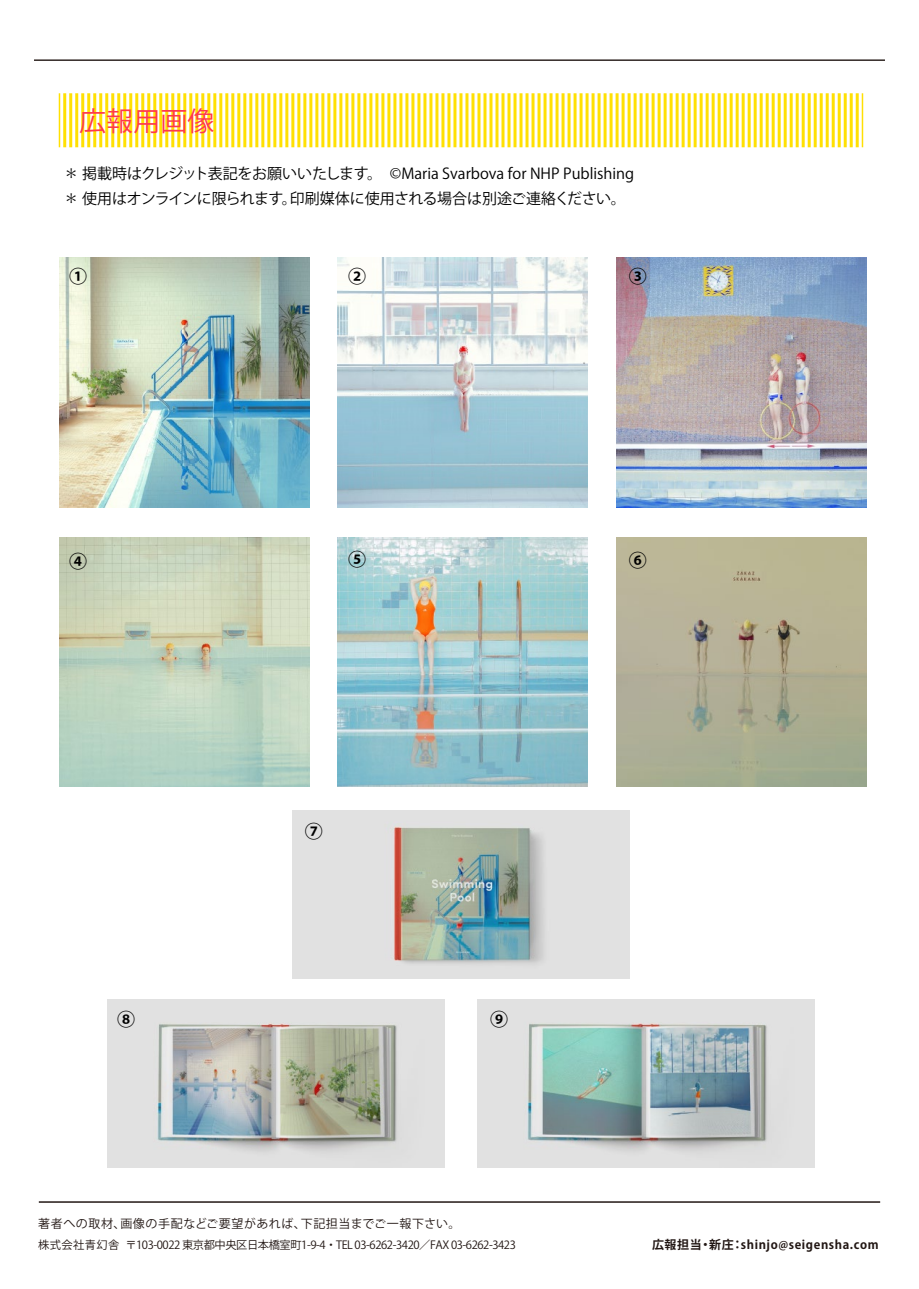
<style>
.page{position:relative;width:919px;height:1289px;background:#fff}
.page>*{position:absolute;margin:0;border:0;box-sizing:border-box;transform-origin:0 0}
.t1{font:27px "Koz Go Pr 6 N";color:#ff394c}
.t2{font:700 18px "Koz Go Pr 6 N";color:#000}
.t3{font:15px/25.2px "Koz Go Pr 6 N";color:#000}
.t4{font:12px "Koz Go Pro";letter-spacing:.05em;color:#221714}
.t5{font:700 12px "Koz Go Pro";letter-spacing:.05em;color:#221714}
.t6{font:11.25px "Koz Go Pro";letter-spacing:-.04em;color:#221714}
</style>
<div class="page">
<hr style="left:59px;top:93px;width:1px;height:54px;background:#ffe003">
<svg style="left:63px;top:93px;width:796px;height:54px"></svg>
<hr style="left:861px;top:93px;width:2px;height:54px;background:#ffe003">
<hr style="left:39px;top:1201px;width:841px;height:1px;background:#221714">
<hr style="left:34px;top:59px;width:850px;height:2px;background:#221714">
<img style="left:616px;top:537px;width:250px;height:249px">
<img style="left:338px;top:537px;width:249px;height:249px">
<img style="left:60px;top:537px;width:249px;height:249px">
<img style="left:616px;top:258px;width:250px;height:249px">
<img style="left:338px;top:258px;width:249px;height:249px">
<img style="left:60px;top:258px;width:249px;height:249px">
<img style="left:292px;top:810px;width:337px;height:168px">
<img style="left:108px;top:999px;width:337px;height:168px">
<img style="left:477px;top:999px;width:337px;height:168px">
<h1 class="t1" style="left:79px;top:105px;width:136px">広報用画像</h1>
<p class="t3" style="left:64px;top:161px;width:572px">＊ 掲載時はクレジット表記をお願いいたします。　©Maria Svarbova for NHP Publishing＊ 使用はオンラインに限られます。印刷媒体に使用される場合は別途ご連絡ください。</p>
<p class="t2" style="left:69px;top:267px;width:19px">①</p>
<p class="t2" style="left:348px;top:267px;width:19px">②</p>
<p class="t2" style="left:69px;top:551px;width:19px">④</p>
<p class="t2" style="left:348px;top:549px;width:19px">⑤</p>
<p class="t2" style="left:304px;top:821px;width:19px">⑦</p>
<p class="t2" style="left:117px;top:1008px;width:19px">⑧</p>
<p class="t2" style="left:490px;top:1008px;width:19px">⑨</p>
<p class="t2" style="left:628px;top:267px;width:19px">③</p>
<p class="t2" style="left:628px;top:549px;width:19px">⑥</p>
<p class="t4" style="left:38px;top:1215px;width:424px">著者への取材、画像の手配などご要望があれば、下記担当までご一報下さい。</p>
<p class="t6" style="left:38px;top:1237px;width:479px">株式会社青幻舎〒103-0022 東京都中央区日本橋室町1-9-4・TEL 03-6262-3420／FAX 03-6262-3423</p>
<p class="t5" style="left:652px;top:1236px;width:228px">広報担当・新庄：shinjo@seigensha.com</p>
</div>
